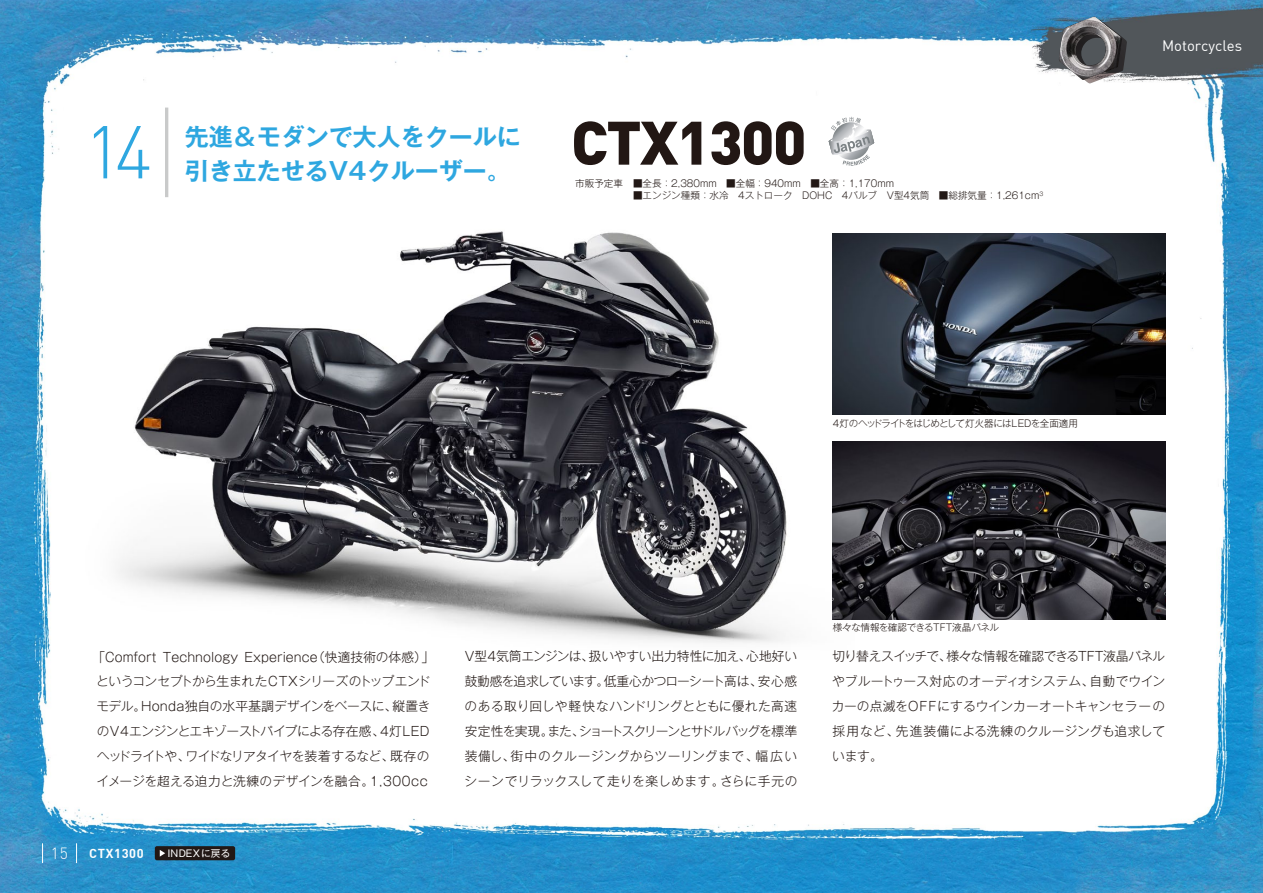
<style>
.page{position:relative;width:1263px;height:893px;background:#fff}
.page>*{position:absolute;margin:0;border:0;box-sizing:border-box;transform-origin:0 0}
.t1{font:300 73.5px "DIN";color:#2ea7e0}
.t2{font:900 60.3px "DIN";letter-spacing:-.025em;color:#221714}
.t3{font:700 24px "Gothic MB101 Pro De";color:#2ea7e0}
.t4{font:300 15.9px "DIN";color:#fff}
.t5{font:14.85px "DIN";color:#fff}
.t6{font:300 12.75px/25px "Gothic MB101 Pro";letter-spacing:.005em;color:#221815;text-align:justify}
.t7{font:700 12.75px "DIN";letter-spacing:.05em;color:#fff}
.t8{font:300 9.6px "Gothic MB101 Pro";color:#221815}
.t9{font:300 9.6px "Gothic MB101 Pro";letter-spacing:-.05em;color:#221815}
.t10{font:300 9.6px "Gothic MB101 Pro";letter-spacing:-.03em;color:#221815}
.t11{font:9.6px "Gothic MB101 Pro";letter-spacing:.03em;color:#fff}
</style>
<div class="page">
<img style="left:0;top:0;width:1263px;height:893px">
<img style="left:1064px;top:20px;width:63px;height:64px">
<img style="left:1058px;top:16px;width:64px;height:64px">
<img style="left:64px;top:96px;width:791px;height:593px">
<img style="left:833px;top:234px;width:333px;height:180px">
<img style="left:833px;top:441px;width:333px;height:178px">
<hr style="left:165px;top:108px;width:3px;height:89px;background:#c9caca">
<svg style="left:42px;top:843px;width:1px;height:20px"></svg>
<svg style="left:76px;top:843px;width:1px;height:20px"></svg>
<svg style="left:829px;top:117px;width:45px;height:49px"></svg>
<div style="left:155px;top:846px;width:80px;height:14px;background:#221815;border-radius:2px"></div>
<svg style="left:160px;top:850px;width:5px;height:7px"></svg>
<h1 class="t1" style="left:84px;top:107px;width:70px">14</h1>
<h3 class="t3" style="left:185px;top:117px;width:337px">先進＆モダンで大人をクールに</h3>
<h3 class="t3" style="left:185px;top:151px;width:327px">引き立たせるV4クルーザー。</h3>
<h2 class="t2" style="left:571px;top:102px;width:237px">CTX1300</h2>
<p class="t8" style="left:575px;top:175px;width:320px">市販予定車 ■全長：2,380mm　■全幅：940mm　■全高：1,170mm</p>
<p class="t8" style="left:633px;top:188px;width:412px">■エンジン種類：水冷　4ストローク　DOHC　4バルブ　V型4気筒　■総排気量：1,261cm<sup>3</sup></p>
<p class="t5" style="left:1162px;top:36px;width:82px">Motorcycles</p>
<p class="t9" style="left:833px;top:415px;width:247px">4灯のヘッドライトをはじめとして灯火器にはLEDを全面適用</p>
<p class="t10" style="left:833px;top:620px;width:168px">様々な情報を確認できるTFT液晶パネル</p>
<p class="t6" style="left:92px;top:642px;width:343px;text-align:left">「Comfort Technology Experience（快適技術の体感）」というコンセプトから生まれたCTXシリーズのトップエンドモデル。Honda独自の水平基調デザインをベースに、縦置きのV4エンジンとエキゾーストパイプによる存在感、４灯LEDヘッドライトや、ワイドなリアタイヤを装着するなど、既存のイメージを超える迫力と洗練のデザインを融合。1,300cc</p>
<p class="t6" style="left:464px;top:642px;width:335px">V型4気筒エンジンは、扱いやすい出力特性に加え、心地好い鼓動感を追求しています。低重心かつローシート高は、安心感のある取り回しや軽快なハンドリングとともに優れた高速安定性を実現。また、ショートスクリーンとサドルバッグを標準装備し、街中のクルージングからツーリングまで、幅広いシーンでリラックスして走りを楽しめます。さらに手元の</p>
<p class="t6" style="left:832px;top:642px;width:335px">切り替えスイッチで、様々な情報を確認できるTFT液晶パネルやブルートゥース対応のオーディオシステム、自動でウインカーの点滅をOFFにするウインカーオートキャンセラーの採用など、先進装備による洗練のクルージングも追求しています。</p>
<p class="t4" style="left:51px;top:844px;width:19px">15</p>
<p class="t7" style="left:89px;top:845px;width:56px">CTX1300</p>
<p class="t11" style="left:168px;top:845px;width:64px">INDEXに戻る</p>
</div>
